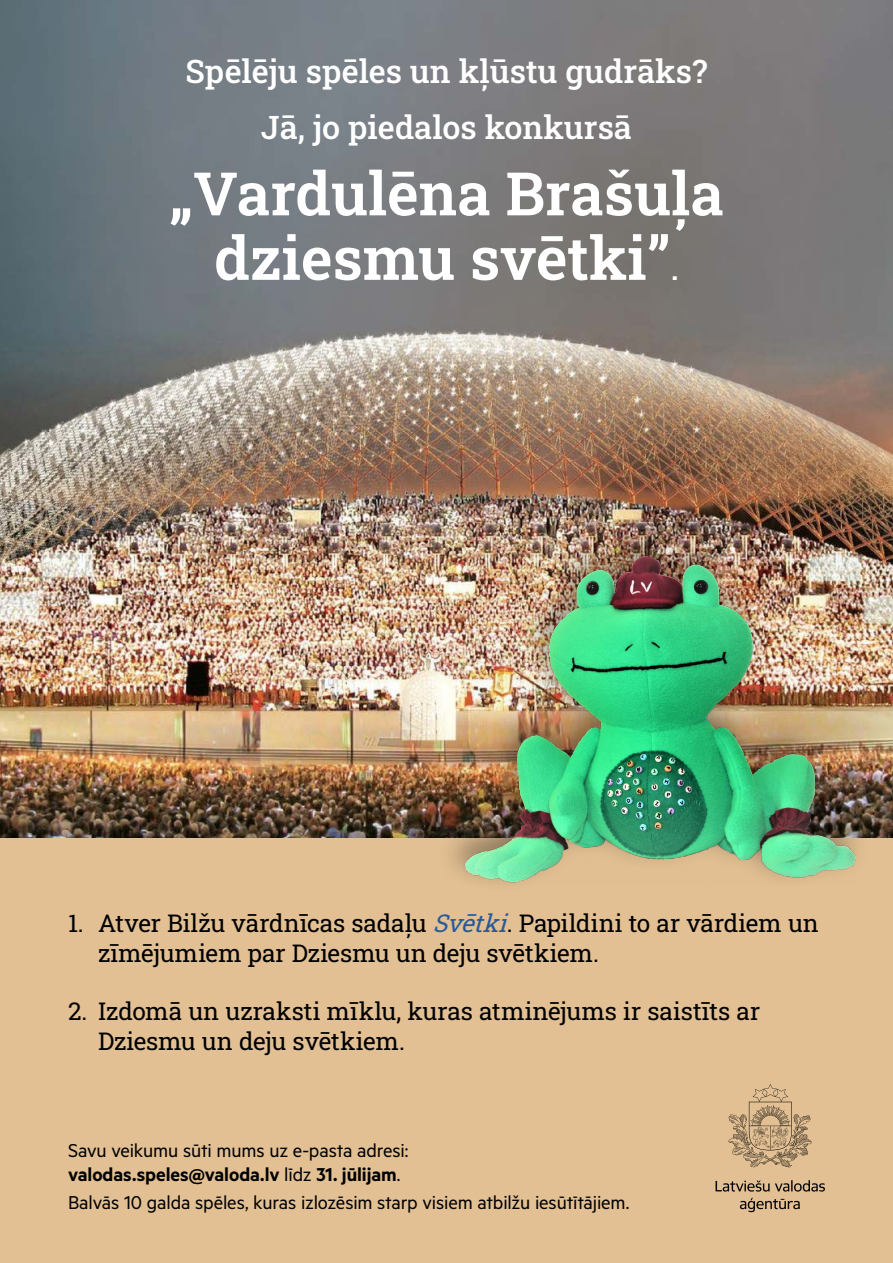
<style>
.page{position:relative;width:893px;height:1263px;background:#fff}
.page>*{position:absolute;margin:0;border:0;box-sizing:border-box;transform-origin:0 0}
.t1{font:600 60px/64.5px "Roboto Slab";color:#fff;text-align:center}
.t2{font:500 32.4px/56.4px "Roboto Slab";color:#fff;text-align:center}
.t3{font:24.45px/29.4px "Roboto Slab";letter-spacing:-.005em;color:#000}
.t4{font:21px/24px "Metric";letter-spacing:-.01em;color:#000}
.s1{font-weight:500;font-size:32.4px}
.s2{font-style:italic;color:#275b9b}
.s3{font-weight:600}
</style>
<div class="page">
<div style="left:0;top:809px;width:893px;height:454px;background:#e2c093"></div>
<img style="left:0;top:270px;width:893px;height:568px">
<img style="left:0;top:0;width:893px;height:270px">
<div style="left:435px;top:524px;width:436px;height:370px;background:#000;opacity:.36"></div>
<img style="left:463px;top:554px;width:394px;height:330px">
<svg style="left:728px;top:1084px;width:84px;height:83px"></svg>
<svg style="left:715px;top:1180px;width:110px;height:11px"></svg>
<svg style="left:740px;top:1197px;width:60px;height:15px"></svg>
<h2 class="t2" style="left:185px;top:42px;width:523px">Spēlēju spēles un kļūstu gudrāks?<br>Jā, jo piedalos konkursā</h2>
<h1 class="t1" style="left:169px;top:160px;width:556px">„Vardulēna Brašuļa dziesmu svētki”<span class="s1">.</span></h1>
<p class="t3" style="left:98px;top:908px;width:722px;text-indent:-30px">1. Atver Bilžu vārdnīcas sadaļu <span class="s2">Svētki</span>. Papildini to ar vārdiem un zīmējumiem par Dziesmu un deju svētkiem.</p>
<p class="t3" style="left:98px;top:996px;width:664px;text-indent:-30px">2. Izdomā un uzraksti mīklu, kuras atminējums ir saistīts ar<br>Dziesmu un deju svētkiem.</p>
<p class="t4" style="left:68px;top:1138px;width:342px">Savu veikumu sūti mums uz e-pasta adresi: <span class="s3">valodas.speles@valoda.lv</span> līdz <span class="s3">31. jūlijam</span>.</p>
<p class="t4" style="left:68px;top:1190px;width:563px">Balvās 10 galda spēles, kuras izlozēsim starp visiem atbilžu iesūtītājiem.</p>
</div>
